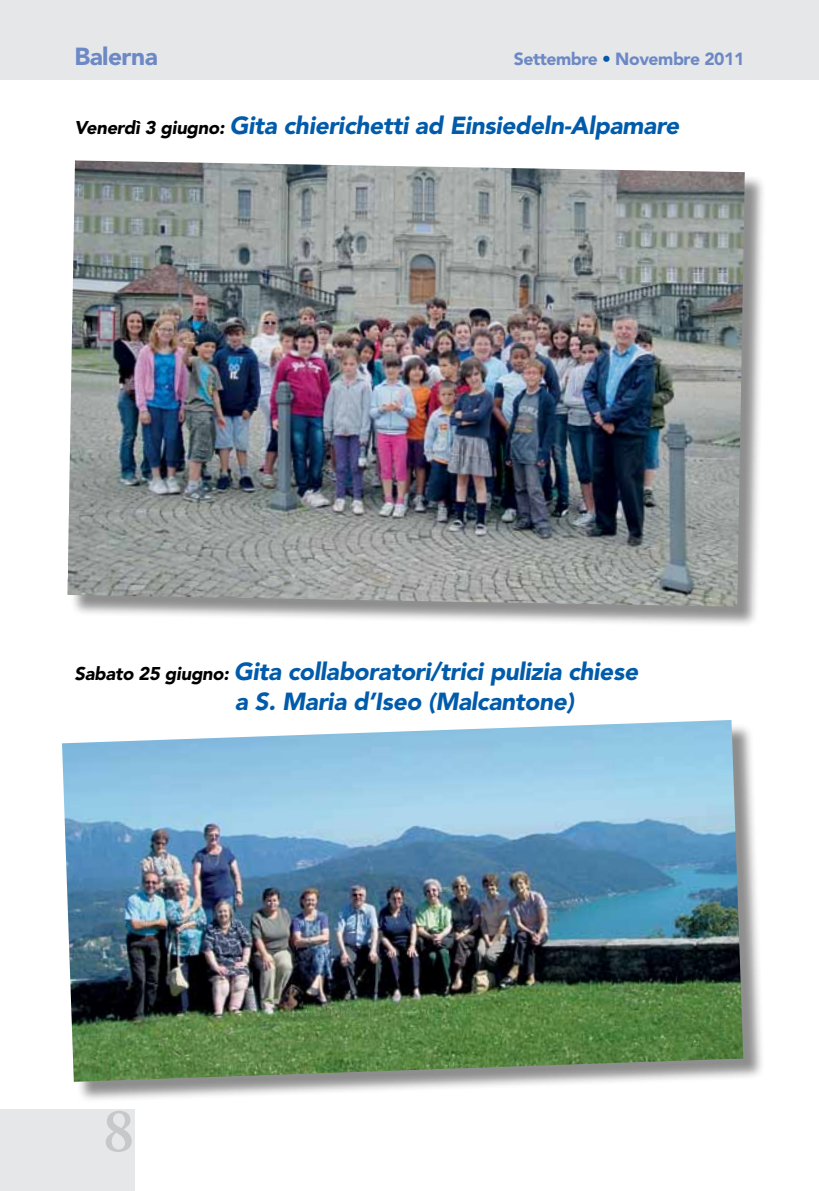
<style>
.page{position:relative;width:819px;height:1191px;background:#fff}
.page>*{position:absolute;margin:0;border:0;box-sizing:border-box;transform-origin:0 0}
.t1{font:600 63px "Adobe Garamond Pro";color:#c7c8ca}
.t2{font:italic 900 24.5px/29.8px "Avenir";letter-spacing:-.015em;color:#005baa}
.t3{font:900 24.5px "Avenir";letter-spacing:-.025em;color:#6d89c5}
.t4{font:900 17.5px "Avenir";letter-spacing:-.025em;color:#6d89c5}
.s1{color:#005baa}
.s2{font-size:18.38px;color:#000}
</style>
<div class="page">
<div style="left:0;top:0;width:819px;height:79px;background:#e6e7e8"></div>
<div style="left:0;top:1109px;width:134px;height:82px;background:#e6e7e8"></div>
<div style="left:70px;top:163px;width:696px;height:465px;background:#000;opacity:.45"></div>
<img style="left:67px;top:160px;width:677px;height:446px">
<div style="left:65px;top:723px;width:700px;height:380px;background:#000;opacity:.45"></div>
<img style="left:62px;top:720px;width:681px;height:361px">
<p class="t3" style="left:74px;top:42px;width:85px">Balerna</p>
<p class="t4" style="left:514px;top:48px;width:232px">Settembre <span class="s1">•</span> Novembre 2011</p>
<p class="t2" style="left:74px;top:110px;width:606px"><span class="s2">Venerdì 3 giugno:</span> Gita chierichetti ad Einsiedeln-Alpamare</p>
<p class="t2" style="left:235px;top:656px;width:404px;text-indent:-160px"><span class="s2">Sabato 25 giugno:</span> Gita collaboratori/trici pulizia chiese a S. Maria d’Iseo (Malcantone)</p>
<h1 class="t1" style="left:103px;top:1094px;width:34px">8</h1>
</div>
